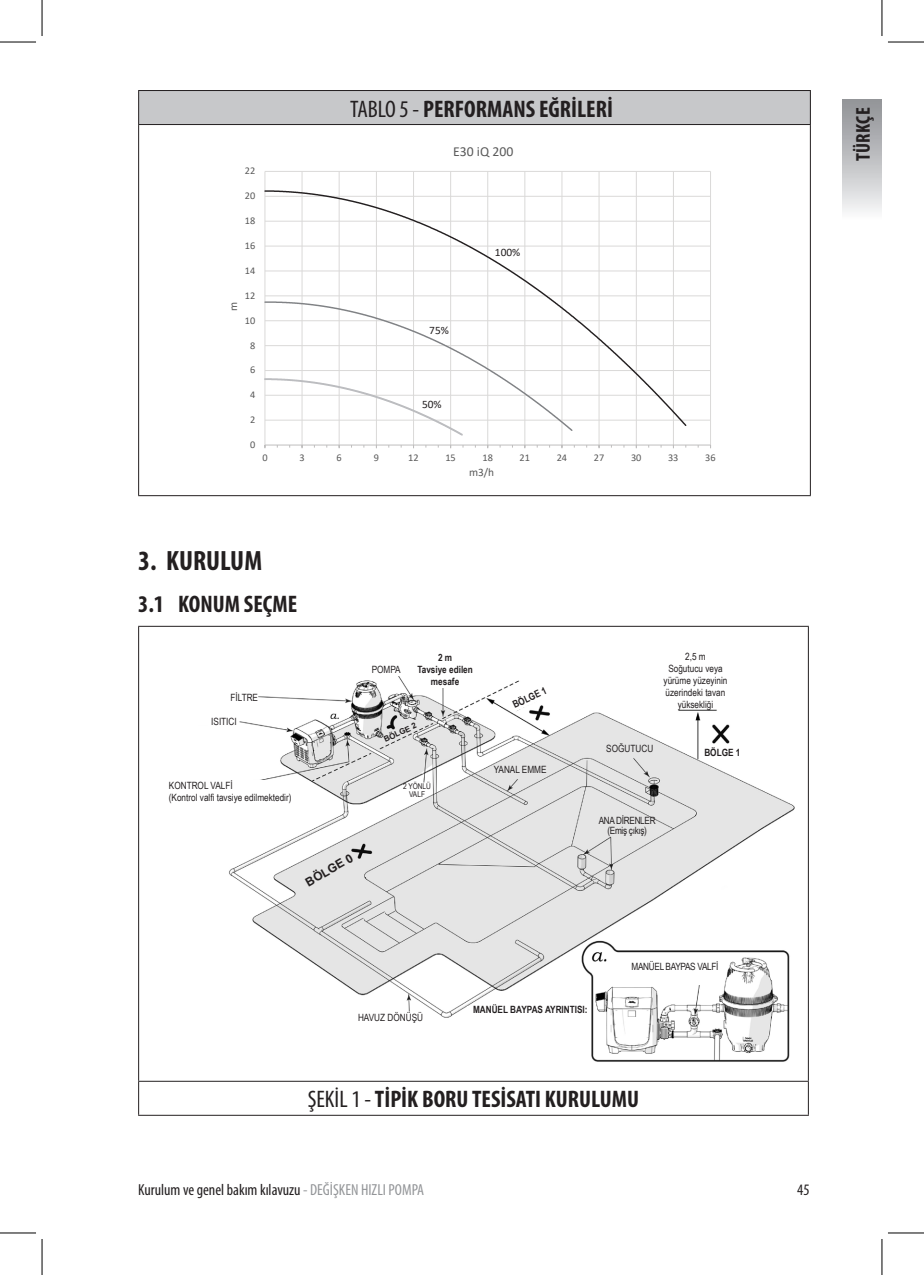
<style>
.page{position:relative;width:924px;height:1275px;background:#fff}
.page>*{position:absolute;margin:0;border:0;box-sizing:border-box;transform-origin:0 0}
.t1{font:700 condensed 28px "Myriad Pro";color:#231f20}
.t2{font:700 condensed 24px "Myriad Pro";color:#231f20}
.t3{font:700 condensed 20px "Myriad Pro";letter-spacing:.02em;color:#231f20}
.t4{font:condensed 16px "Myriad Pro";color:#231f20}
.t5{font:13.8px "Calibri";color:#595959}
.t6{font:700 12px "Arial";color:#231f20}
.t7{font:11.4px "Calibri";color:#231f20}
.t8{font:11.4px "Calibri";color:#595959}
.t9{font:10.2px "Calibri";letter-spacing:-.005em;color:#595959}
.t10{font:10px/12px "Arial Narrow";color:#231f20}
.t11{font:700 10px/12px "Arial Narrow";color:#231f20;text-align:center}
.t12{font:10px/10px "Arial Narrow";letter-spacing:-.03em;color:#231f20;text-align:center}
.t13{font:8px/8px "Arial Narrow";color:#231f20;text-align:center}
.t14{font:700 8px "Arial";color:#231f20}
.s1{font-weight:400}
.s2{color:#939598}
</style>
<div class="page">
<svg style="left:842px;top:99px;width:39px;height:113px;background:#bebfc2"></svg>
<div style="left:138px;top:90px;width:672px;height:34px;background:#c7c8ca"></div>
<hr style="left:138px;top:90px;width:672px;height:1px;background:#231f20">
<hr style="left:138px;top:91px;width:1px;height:33px;background:#231f20">
<hr style="left:809px;top:91px;width:1px;height:33px;background:#231f20">
<hr style="left:138px;top:124px;width:672px;height:1px;background:#231f20">
<hr style="left:138px;top:125px;width:1px;height:370px;background:#231f20">
<hr style="left:809px;top:125px;width:1px;height:370px;background:#231f20">
<hr style="left:138px;top:495px;width:672px;height:1px;background:#231f20">
<hr style="left:265px;top:171px;width:445px;height:1px;background:#dad9d8">
<hr style="left:265px;top:196px;width:445px;height:1px;background:#dad9d8">
<hr style="left:265px;top:221px;width:445px;height:1px;background:#dad9d8">
<hr style="left:265px;top:246px;width:445px;height:1px;background:#dad9d8">
<hr style="left:265px;top:271px;width:445px;height:1px;background:#dad9d8">
<hr style="left:265px;top:295px;width:445px;height:1px;background:#dad9d8">
<hr style="left:265px;top:320px;width:445px;height:1px;background:#dad9d8">
<hr style="left:265px;top:345px;width:445px;height:1px;background:#dad9d8">
<hr style="left:265px;top:370px;width:445px;height:1px;background:#dad9d8">
<hr style="left:265px;top:395px;width:445px;height:1px;background:#dad9d8">
<hr style="left:265px;top:420px;width:445px;height:1px;background:#dad9d8">
<hr style="left:709px;top:171px;width:1px;height:274px;background:#dad9d8">
<hr style="left:672px;top:171px;width:1px;height:274px;background:#dad9d8">
<hr style="left:635px;top:171px;width:1px;height:274px;background:#dad9d8">
<hr style="left:598px;top:171px;width:1px;height:274px;background:#dad9d8">
<hr style="left:561px;top:171px;width:1px;height:274px;background:#dad9d8">
<hr style="left:524px;top:171px;width:1px;height:274px;background:#dad9d8">
<hr style="left:487px;top:171px;width:1px;height:274px;background:#dad9d8">
<hr style="left:450px;top:171px;width:1px;height:274px;background:#dad9d8">
<hr style="left:413px;top:171px;width:1px;height:274px;background:#dad9d8">
<hr style="left:376px;top:171px;width:1px;height:274px;background:#dad9d8">
<hr style="left:338px;top:171px;width:1px;height:274px;background:#dad9d8">
<hr style="left:301px;top:171px;width:1px;height:274px;background:#dad9d8">
<hr style="left:264px;top:171px;width:1px;height:274px;background:#dad9d8">
<hr style="left:265px;top:445px;width:445px;height:1px;background:#bfbebe">
<svg style="left:265px;top:190px;width:422px;height:237px"></svg>
<svg style="left:265px;top:301px;width:308px;height:136px"></svg>
<hr style="left:138px;top:626px;width:670px;height:1px;background:#231f20">
<hr style="left:138px;top:627px;width:1px;height:453px;background:#231f20">
<hr style="left:807px;top:627px;width:1px;height:453px;background:#231f20">
<hr style="left:138px;top:1080px;width:670px;height:1px;background:#231f20">
<hr style="left:138px;top:1081px;width:1px;height:33px;background:#231f20">
<hr style="left:807px;top:1081px;width:1px;height:33px;background:#231f20">
<hr style="left:138px;top:1114px;width:670px;height:1px;background:#231f20">
<img style="left:229px;top:676px;width:565px;height:386px">
<div style="left:169px;top:780px;width:129px;height:21px;background:#fff"></div>
<div style="left:183px;top:716px;width:54px;height:9px;background:#fff"></div>
<div style="left:221px;top:690px;width:37px;height:10px;background:#fff"></div>
<div style="left:346px;top:1014px;width:88px;height:28px;background:#fff"></div>
<div style="left:627px;top:963px;width:95px;height:21px;background:#fff"></div>
<div style="left:467px;top:1006px;width:120px;height:15px;background:#fff"></div>
<div style="left:658px;top:652px;width:74px;height:56px;background:#fff"></div>
<div style="left:407px;top:650px;width:75px;height:37px;background:#fff"></div>
<svg style="left:507px;top:682px;width:44px;height:30px"></svg>
<div style="left:699px;top:745px;width:45px;height:14px;background:#fff"></div>
<div style="left:602px;top:964px;width:28px;height:16px;background:#fff"></div>
<hr style="left:0;top:42px;width:36px;height:1px;background:#000">
<hr style="left:887px;top:42px;width:36px;height:1px;background:#000">
<hr style="left:0;top:1232px;width:36px;height:1px;background:#000">
<hr style="left:887px;top:1232px;width:36px;height:1px;background:#000">
<hr style="left:42px;top:0;width:1px;height:36px;background:#000">
<hr style="left:42px;top:1239px;width:1px;height:36px;background:#000">
<hr style="left:881px;top:0;width:1px;height:36px;background:#000">
<hr style="left:881px;top:1239px;width:1px;height:36px;background:#000">
<p class="t2" style="left:350px;top:94px;width:264px"><span class="s1">TABLO 5 -</span> PERFORMANS EĞRİLERİ</p>
<p class="t8" style="left:225px;top:311px;width:11px;rotate:-90deg">m</p>
<p class="t9" style="left:245px;top:164px;width:12px">22</p>
<p class="t9" style="left:245px;top:189px;width:12px">20</p>
<p class="t9" style="left:245px;top:214px;width:12px">18</p>
<p class="t9" style="left:245px;top:238px;width:12px">16</p>
<p class="t9" style="left:245px;top:263px;width:12px">14</p>
<p class="t9" style="left:245px;top:288px;width:12px">12</p>
<p class="t9" style="left:245px;top:313px;width:12px">10</p>
<p class="t9" style="left:250px;top:338px;width:7px">8</p>
<p class="t9" style="left:250px;top:363px;width:7px">6</p>
<p class="t9" style="left:250px;top:388px;width:7px">4</p>
<p class="t9" style="left:250px;top:413px;width:7px">2</p>
<p class="t9" style="left:250px;top:437px;width:7px">0</p>
<p class="t5" style="left:453px;top:141px;width:62px">E30 iQ 200</p>
<p class="t7" style="left:429px;top:322px;width:21px">75%</p>
<p class="t7" style="left:422px;top:396px;width:21px">50%</p>
<p class="t7" style="left:494px;top:245px;width:27px">100%</p>
<p class="t9" style="left:262px;top:451px;width:7px">0</p>
<p class="t9" style="left:299px;top:451px;width:7px">3</p>
<p class="t9" style="left:336px;top:451px;width:7px">6</p>
<p class="t9" style="left:373px;top:451px;width:7px">9</p>
<p class="t9" style="left:408px;top:451px;width:12px">12</p>
<p class="t9" style="left:445px;top:451px;width:12px">15</p>
<p class="t9" style="left:482px;top:451px;width:12px">18</p>
<p class="t9" style="left:519px;top:451px;width:12px">21</p>
<p class="t9" style="left:556px;top:451px;width:12px">24</p>
<p class="t9" style="left:593px;top:451px;width:12px">27</p>
<p class="t9" style="left:630px;top:451px;width:12px">30</p>
<p class="t9" style="left:667px;top:451px;width:12px">33</p>
<p class="t9" style="left:705px;top:451px;width:12px">36</p>
<p class="t8" style="left:469px;top:464px;width:27px">m3/h</p>
<p class="t1" style="left:138px;top:543px;width:125px">3. KURULUM</p>
<p class="t2" style="left:138px;top:589px;width:161px">3.1 KONUM SEÇME</p>
<p class="t10" style="left:230px;top:691px;width:29px">FİLTRE</p>
<p class="t10" style="left:371px;top:663px;width:31px">POMPA</p>
<p class="t11" style="left:417px;top:650px;width:57px">2 m<br>Tavsiye edilen mesafe</p>
<p class="t11" style="left:510px;top:699px;width:37px;rotate:-25deg">BÖLGE 1</p>
<p class="t10" style="left:663px;top:650px;width:65px;text-align:center">2,5 m<br>Soğutucu veya yürüme yüzeyinin üzerindeki tavan yüksekliği</p>
<p class="t10" style="left:211px;top:715px;width:27px">ISITICI</p>
<p class="t14" style="left:381px;top:734px;width:37px;rotate:-25deg">BÖLGE 2</p>
<p class="t10" style="left:606px;top:741px;width:48px">SOĞUTUCU</p>
<p class="t11" style="left:704px;top:746px;width:37px">BÖLGE 1</p>
<p class="t10" style="left:493px;top:763px;width:54px">YANAL EMME</p>
<p class="t10" style="left:169px;top:779px;width:124px">KONTROL VALFİ<br>(Kontrol valfi tavsiye edilmektedir)</p>
<p class="t13" style="left:403px;top:782px;width:29px">2 YÖNLÜ<br>VALF</p>
<p class="t12" style="left:598px;top:814px;width:58px">ANA DİRENLER (Emiş çıkış)</p>
<p class="t6" style="left:302px;top:875px;width:54px;rotate:-30deg">BÖLGE 0</p>
<p class="t10" style="left:358px;top:1011px;width:66px">HAVUZ DÖNÜŞÜ</p>
<p class="t11" style="left:473px;top:1003px;width:116px">MANÜEL BAYPAS AYRINTISI:</p>
<p class="t12" style="left:631px;top:961px;width:88px">MANÜEL BAYPAS VALFİ</p>
<p class="t2" style="left:307px;top:1084px;width:333px"><span class="s1">ŞEKİL 1 -</span> TİPİK BORU TESİSATI KURULUMU</p>
<h3 class="t4" style="left:138px;top:1180px;width:287px">Kurulum ve genel bakım kılavuzu <span class="s2">- DEĞİŞKEN HIZLI POMPA</span></h3>
<h3 class="t4" style="left:796px;top:1180px;width:14px">45</h3>
<h3 class="t3" style="left:850px;top:161px;width:56px;rotate:-90deg">TÜRKÇE</h3>
</div>
